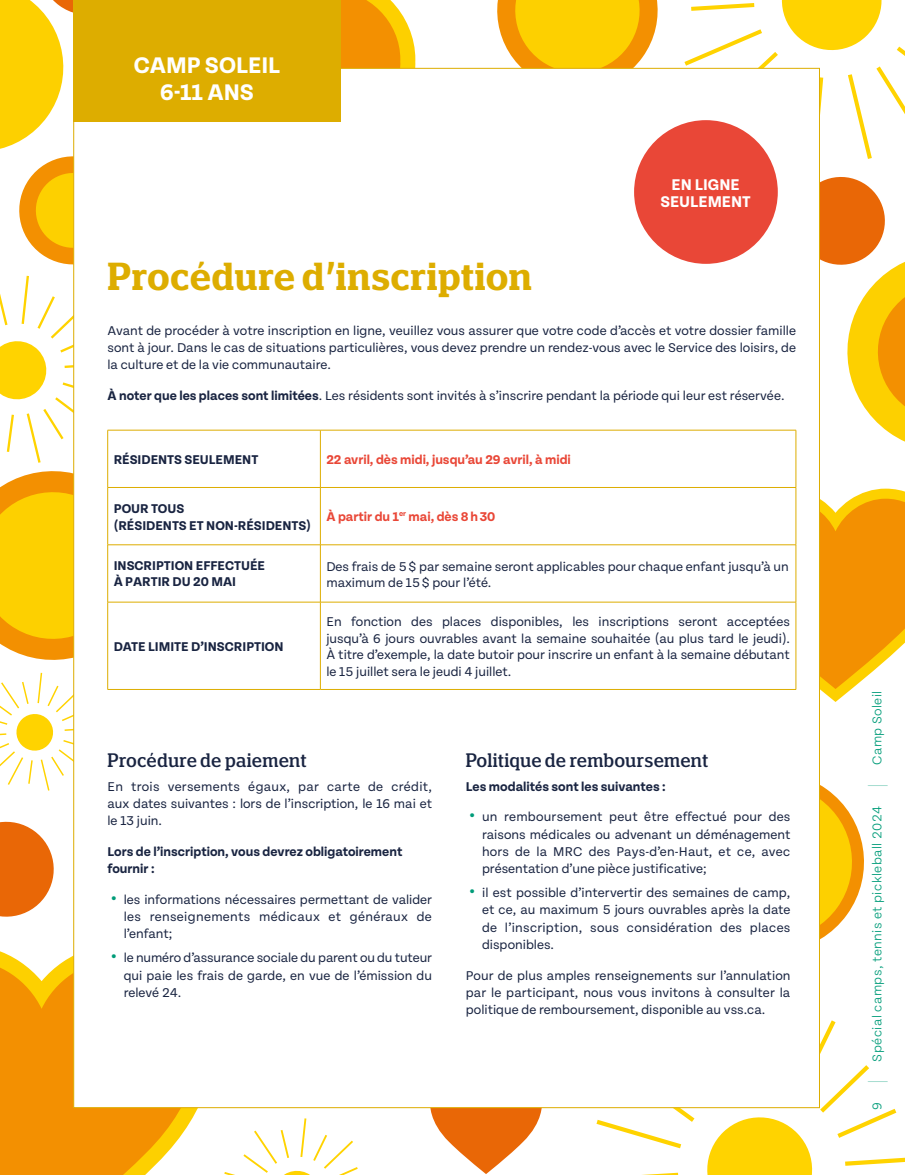
<style>
.page{position:relative;width:905px;height:1175px;background:#fff}
.page>*{position:absolute;margin:0;border:0;box-sizing:border-box;transform-origin:0 0}
.t1{font:600 condensed 39px "Polyphonic";letter-spacing:.02em;color:#ddad00}
.t2{font:700 24px/27px "Tenon";color:#fff;text-align:center}
.t3{font:500 condensed 19.5px "Polyphonic";letter-spacing:.02em;color:#192441}
.t4{font:700 16.5px/17.2px "Tenon";color:#fff;text-align:center}
.t5{font:13.5px/17.2px "Tenon";color:#192441;text-align:justify}
.t6{font:700 13.5px/16.5px "Tenon";color:#192441}
.t7{font:700 13.5px "Tenon";color:#e94737}
.t8{font:300 13.5px "Tenon";letter-spacing:.03em;color:#009c79}
.s1{font-weight:700}
.s2{font-weight:800;font-size:18px;color:#009c79}
.s3{font-weight:200;font-size:20.4px}
</style>
<div class="page">
<svg style="left:341px;top:0;width:74px;height:68px;background:#f6a817"></svg>
<svg style="left:0;top:951px;width:214px;height:223px;background:#f5a624"></svg>
<svg style="left:0;top:821px;width:54px;height:96px"></svg>
<svg style="left:819px;top:758px;width:45px;height:207px"></svg>
<svg style="left:457px;top:0;width:447px;height:702px"></svg>
<svg style="left:592px;top:995px;width:312px;height:179px"></svg>
<svg style="left:222px;top:1108px;width:321px;height:66px"></svg>
<svg style="left:0;top:0;width:73px;height:791px"></svg>
<div style="left:73px;top:68px;width:746px;height:1040px;background:#fff;border:1px solid #ddad00"></div>
<div style="left:73px;top:0;width:268px;height:121px;background:#ddad00"></div>
<hr style="left:107px;top:430px;width:213px;height:1px;background:#ddad00">
<hr style="left:107px;top:430px;width:1px;height:57px;background:#ddad00">
<hr style="left:320px;top:430px;width:476px;height:1px;background:#ddad00">
<hr style="left:320px;top:430px;width:1px;height:57px;background:#ddad00">
<hr style="left:795px;top:430px;width:1px;height:57px;background:#ddad00">
<hr style="left:107px;top:487px;width:213px;height:1px;background:#ddad00">
<hr style="left:107px;top:487px;width:1px;height:57px;background:#ddad00">
<hr style="left:320px;top:487px;width:476px;height:1px;background:#ddad00">
<hr style="left:320px;top:487px;width:1px;height:57px;background:#ddad00">
<hr style="left:795px;top:487px;width:1px;height:57px;background:#ddad00">
<hr style="left:107px;top:544px;width:213px;height:1px;background:#ddad00">
<hr style="left:107px;top:545px;width:1px;height:57px;background:#ddad00">
<hr style="left:320px;top:544px;width:476px;height:1px;background:#ddad00">
<hr style="left:320px;top:545px;width:1px;height:57px;background:#ddad00">
<hr style="left:795px;top:545px;width:1px;height:57px;background:#ddad00">
<hr style="left:107px;top:602px;width:213px;height:1px;background:#ddad00">
<hr style="left:107px;top:602px;width:1px;height:87px;background:#ddad00">
<hr style="left:320px;top:602px;width:476px;height:1px;background:#ddad00">
<hr style="left:320px;top:602px;width:1px;height:87px;background:#ddad00">
<hr style="left:795px;top:602px;width:1px;height:87px;background:#ddad00">
<hr style="left:107px;top:689px;width:213px;height:1px;background:#ddad00">
<hr style="left:320px;top:689px;width:476px;height:1px;background:#ddad00">
<div style="left:634px;top:120px;width:143px;height:144px;background:#e94737;border-radius:50%"></div>
<h2 class="t2" style="left:134px;top:53px;width:148px">CAMP SOLEIL<br>6-11 ANS</h2>
<p class="t4" style="left:660px;top:176px;width:92px">EN LIGNE<br>SEULEMENT</p>
<h1 class="t1" style="left:107px;top:254px;width:426px">Procédure d’inscription</h1>
<p class="t5" style="left:107px;top:322px;width:690px">Avant de procéder à votre inscription en ligne, veuillez vous assurer que votre code d’accès et votre dossier famille sont à jour. Dans le cas de situations particulières, vous devez prendre un rendez-vous avec le Service des loisirs, de la culture et de la vie communautaire.</p>
<p class="t5" style="left:107px;top:387px;width:678px"><span class="s1">À noter que les places sont limitées</span>. Les résidents sont invités à s’inscrire pendant la période qui leur est réservée.</p>
<p class="t6" style="left:114px;top:452px;width:146px">RÉSIDENTS SEULEMENT</p>
<p class="t7" style="left:326px;top:452px;width:246px">22 avril, dès midi, jusqu’au 29 avril, à midi</p>
<p class="t6" style="left:114px;top:501px;width:199px">POUR TOUS<br>(RÉSIDENTS ET NON-RÉSIDENTS)</p>
<p class="t7" style="left:326px;top:509px;width:170px">À partir du 1<sup>er</sup> mai, dès 8h30</p>
<p class="t6" style="left:114px;top:557px;width:153px">INSCRIPTION EFFECTUÉE<br>À PARTIR DU 20 MAI</p>
<p class="t5" style="left:326px;top:558px;width:464px;line-height:16.5px">Des frais de 5$ par semaine seront applicables pour chaque enfant jusqu’à un maximum de 15$ pour l’été.</p>
<p class="t6" style="left:114px;top:639px;width:171px">DATE LIMITE D’INSCRIPTION</p>
<p class="t5" style="left:326px;top:614px;width:465px;line-height:16.5px">En fonction des places disponibles, les inscriptions seront acceptées jusqu’à 6 jours ouvrables avant la semaine souhaitée (au plus tard le jeudi).<br>À titre d’exemple, la date butoir pour inscrire un enfant à la semaine débutant le 15 juillet sera le jeudi 4 juillet.</p>
<h3 class="t3" style="left:107px;top:748px;width:200px">Procédure de paiement</h3>
<p class="t5" style="left:107px;top:777px;width:326px">En trois versements égaux, par carte de crédit, aux dates suivantes : lors de l’inscription, le 16 mai et le 13 juin.</p>
<p class="t6" style="left:107px;top:843px;width:296px;line-height:17.2px">Lors de l’inscription, vous devrez obligatoirement fournir :</p>
<p class="t5" style="left:124px;top:891px;width:310px;text-indent:-14px"><span class="s2">•</span> les informations nécessaires permettant de valider les renseignements médicaux et généraux de l’enfant;</p>
<p class="t5" style="left:124px;top:949px;width:310px;text-indent:-14px"><span class="s2">•</span> le numéro d’assurance sociale du parent ou du tuteur qui paie les frais de garde, en vue de l’émission du relevé 24.</p>
<h3 class="t3" style="left:466px;top:748px;width:244px">Politique de remboursement</h3>
<p class="t6" style="left:466px;top:778px;width:201px">Les modalités sont les suivantes :</p>
<p class="t5" style="left:482px;top:808px;width:310px;text-indent:-14px"><span class="s2">•</span> un remboursement peut être effectué pour des raisons médicales ou advenant un déménagement hors de la MRC des Pays-d’en-Haut, et ce, avec présentation d’une pièce justificative;</p>
<p class="t5" style="left:482px;top:884px;width:310px;text-indent:-14px"><span class="s2">•</span> il est possible d’intervertir des semaines de camp, et ce, au maximum 5 jours ouvrables après la date de l’inscription, sous considération des places disponibles.</p>
<p class="t5" style="left:466px;top:966px;width:326px">Pour de plus amples renseignements sur l’annulation par le participant, nous vous invitons à consulter la politique de remboursement, disponible au vss.ca.</p>
<p class="t8" style="left:869px;top:1109px;width:420px;rotate:-90deg">9 <span class="s3">|</span> Spécial camps, tennis et pickleball 2024 <span class="s3">|</span> Camp Soleil</p>
</div>
